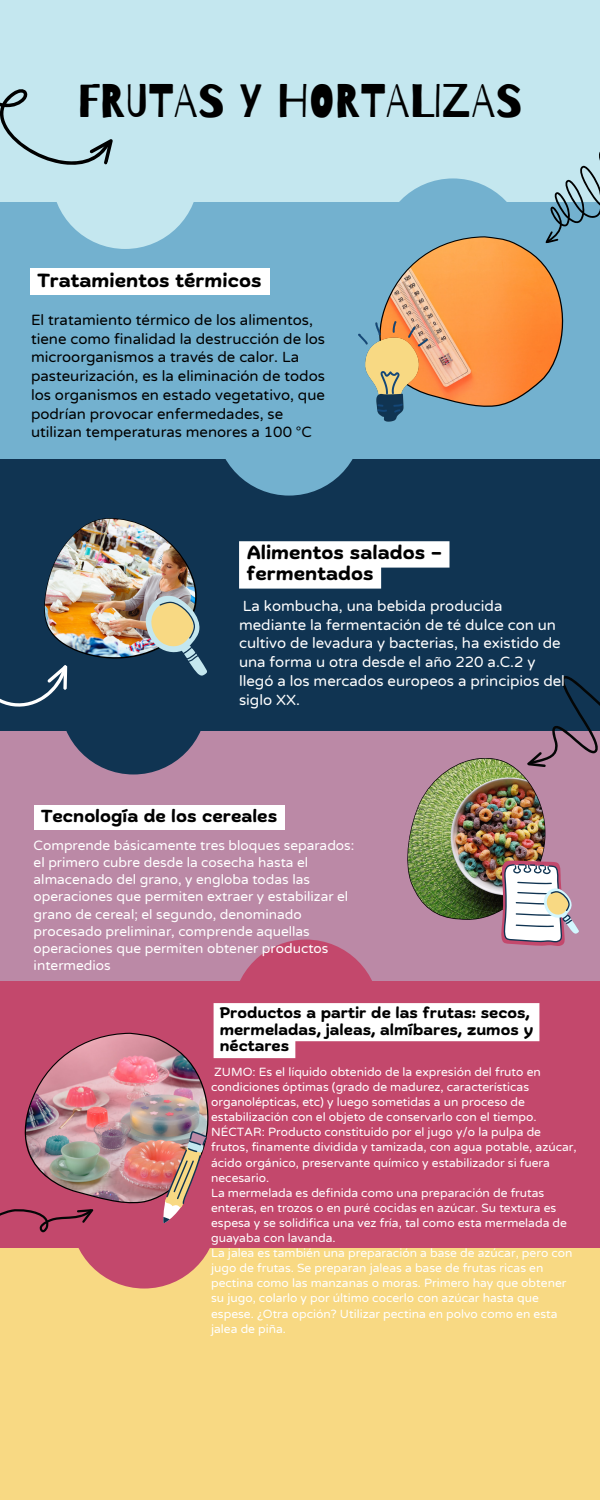
<style>
.page{position:relative;width:600px;height:1500px;background:#f8d983}
.page>*{position:absolute;margin:0;border:0;box-sizing:border-box;transform-origin:0 0}
.t1{font:47px "Barrio";color:#000}
.t2{font:700 19px/21px "Biski";color:#000}
.t3{font:700 17.4px "Biski";color:#000}
.t4{font:700 15.3px/16.9px "Biski";color:#000}
.t5{font:15px/18.8px "Varela Round";color:#000}
.t6{font:15px/18.8px "Varela Round";color:#fff}
.t7{font:13.7px/17.1px "Varela Round";color:#fff}
.t8{font:12.1px/15.1px "Varela Round";color:#fff}
</style>
<div class="page">
<div style="left:0;top:0;width:600px;height:244px;background:#c4e7ef"></div>
<div style="left:0;top:731px;width:600px;height:262px;background:#bb89a6"></div>
<div style="left:0;top:456px;width:600px;height:275px;background:#103452"></div>
<div style="left:60px;top:627px;width:147px;height:147px;background:#103452;border-radius:50%"></div>
<div style="left:0;top:203px;width:600px;height:256px;background:#73b1cf"></div>
<div style="left:52px;top:102px;width:147px;height:147px;background:#c4e7ef;border-radius:50%"></div>
<div style="left:216px;top:349px;width:147px;height:147px;background:#73b1cf;border-radius:50%"></div>
<div style="left:71px;top:1142px;width:147px;height:147px;background:#c3486c;border-radius:50%"></div>
<div style="left:0;top:981px;width:600px;height:266px;background:#c3486c"></div>
<div style="left:233px;top:940px;width:147px;height:147px;background:#c3486c;border-radius:50%"></div>
<svg style="left:0;top:89px;width:113px;height:76px"></svg>
<img style="left:358px;top:322px;width:46px;height:100px">
<svg style="left:378px;top:152px;width:222px;height:257px"></svg>
<img style="left:0;top:518px;width:207px;height:189px">
<img style="left:407px;top:676px;width:193px;height:270px">
<div style="left:30px;top:268px;width:239px;height:27px;background:#fff"></div>
<svg style="left:239px;top:541px;width:211px;height:48px;background:#d9dee3"></svg>
<div style="left:34px;top:806px;width:250px;height:24px;background:#fff"></div>
<svg style="left:0;top:1003px;width:539px;height:229px"></svg>
<p class="t1" style="left:77px;top:75px;width:447px">FRUTAS Y HORTALIZAS</p>
<p class="t2" style="left:37px;top:271px;width:226px">Tratamientos térmicos</p>
<p class="t5" style="left:31px;top:311px;width:296px">El tratamiento térmico de los alimentos, tiene como finalidad la destrucción de los microorganismos a través de calor. La pasteurización, es la eliminación de todos los organismos en estado vegetativo, que podrían provocar enfermedades, se utilizan temperaturas menores a 100 °C</p>
<p class="t2" style="left:247px;top:544px;width:197px">Alimentos salados – fermentados</p>
<p class="t6" style="left:239px;top:597px;width:327px">La kombucha, una bebida producida mediante la fermentación de té dulce con un cultivo de levadura y bacterias, ha existido de una forma u otra desde el año 220 a.C.2 y llegó a los mercados europeos a principios del siglo XX.</p>
<p class="t3" style="left:41px;top:809px;width:238px">Tecnología de los cereales</p>
<p class="t7" style="left:34px;top:837px;width:322px">Comprende básicamente tres bloques separados: el primero cubre desde la cosecha hasta el almacenado del grano, y engloba todas las operaciones que permiten extraer y estabilizar el grano de cereal; el segundo, denominado procesado preliminar, comprende aquellas operaciones que permiten obtener productos intermedios</p>
<p class="t4" style="left:220px;top:1005px;width:315px">Productos a partir de las frutas: secos, mermeladas, jaleas, almíbares, zumos y néctares</p>
<p class="t8" style="left:211px;top:1065px;width:331px">ZUMO: Es el líquido obtenido de la expresión del fruto en condiciones óptimas (grado de madurez, características organolépticas, etc) y luego sometidas a un proceso de estabilización con el objeto de conservarlo con el tiempo.</p>
<p class="t8" style="left:211px;top:1125px;width:367px">NÉCTAR: Producto constituido por el jugo y/o la pulpa de frutos, finamente dividida y tamizada, con agua potable, azúcar, ácido orgánico, preservante químico y estabilizador si fuera necesario.</p>
<p class="t8" style="left:211px;top:1185px;width:357px">La mermelada es definida como una preparación de frutas enteras, en trozos o en puré cocidas en azúcar. Su textura es espesa y se solidifica una vez fría, tal como esta mermelada de guayaba con lavanda.</p>
<p class="t8" style="left:211px;top:1246px;width:363px">La jalea es también una preparación a base de azúcar, pero con jugo de frutas. Se preparan jaleas a base de frutas ricas en pectina como las manzanas o moras. Primero hay que obtener su jugo, colarlo y por último cocerlo con azúcar hasta que espese. ¿Otra opción? Utilizar pectina en polvo como en esta jalea de piña.</p>
</div>
